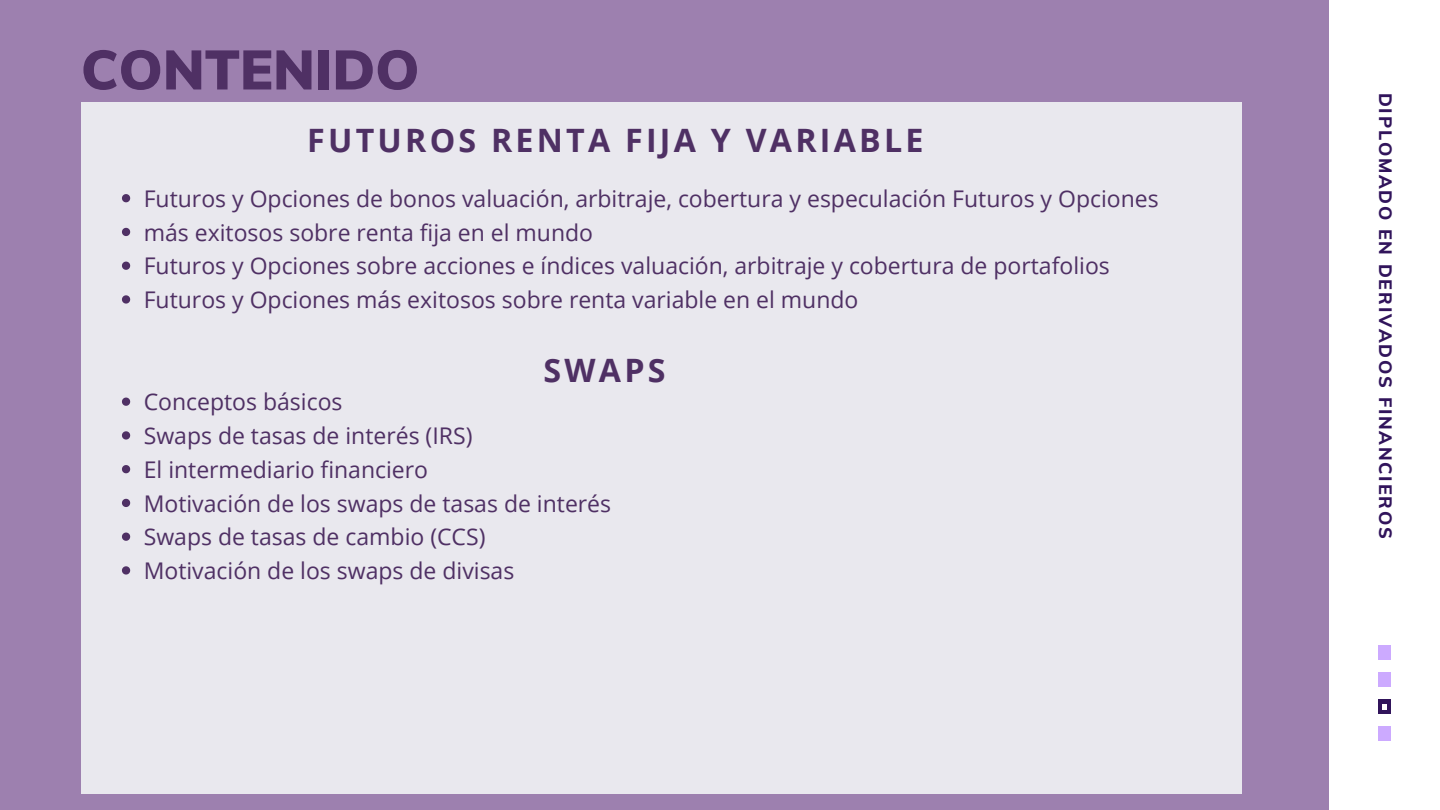
<style>
.page{position:relative;width:1440px;height:810px;background:#9d80af}
.page>*{position:absolute;margin:0;border:0;box-sizing:border-box;transform-origin:0 0}
.t1{font:900 54.9px "Muli";color:#4f3064}
.t2{font:700 32.2px "Open Sans";letter-spacing:.1em;color:#4f3064}
.t3{font:23px/33.8px "Open Sans";color:#4f3064}
.t4{font:800 18px "Muli";letter-spacing:.1em;color:#31145b}
</style>
<div class="page">
<div style="left:81px;top:102px;width:1160px;height:692px;background:#e9e8ee"></div>
<svg style="left:122px;top:194px;width:8px;height:8px"></svg>
<svg style="left:122px;top:228px;width:8px;height:8px"></svg>
<svg style="left:122px;top:262px;width:8px;height:8px"></svg>
<svg style="left:122px;top:295px;width:8px;height:9px"></svg>
<div style="left:1329px;top:0;width:111px;height:810px;background:#fff"></div>
<div style="left:1378px;top:727px;width:13px;height:14px;background:#caf"></div>
<div style="left:1378px;top:700px;width:13px;height:14px;background:#31145b"></div>
<div style="left:1378px;top:672px;width:13px;height:15px;background:#caf"></div>
<div style="left:1378px;top:645px;width:13px;height:14px;background:#caf"></div>
<svg style="left:1382px;top:704px;width:5px;height:5px"></svg>
<svg style="left:122px;top:398px;width:8px;height:8px"></svg>
<svg style="left:122px;top:431px;width:8px;height:9px"></svg>
<svg style="left:122px;top:465px;width:8px;height:8px"></svg>
<svg style="left:122px;top:499px;width:8px;height:8px"></svg>
<svg style="left:122px;top:533px;width:8px;height:8px"></svg>
<svg style="left:122px;top:566px;width:8px;height:9px"></svg>
<h1 class="t1" style="left:81px;top:34px;width:340px">CONTENIDO</h1>
<h2 class="t2" style="left:307px;top:118px;width:618px">FUTUROS RENTA FIJA Y VARIABLE</h2>
<p class="t3" style="left:144px;top:181px;width:1017px">Futuros y Opciones de bonos valuación, arbitraje, cobertura y especulación Futuros y Opciones más exitosos sobre renta fija en el mundo<br>Futuros y Opciones sobre acciones e índices valuación, arbitraje y cobertura de portafolios Futuros y Opciones más exitosos sobre renta variable en el mundo</p>
<h2 class="t2" style="left:544px;top:347px;width:123px">SWAPS</h2>
<p class="t3" style="left:144px;top:384px;width:469px">Conceptos básicos<br>Swaps de tasas de interés (IRS)<br>El intermediario financiero<br>Motivación de los swaps de tasas de interés<br>Swaps de tasas de cambio (CCS)<br>Motivación de los swaps de divisas</p>
<p class="t4" style="left:1397px;top:93px;width:447px;rotate:90deg">DIPLOMADO EN DERIVADOS FINANCIEROS</p>
</div>
